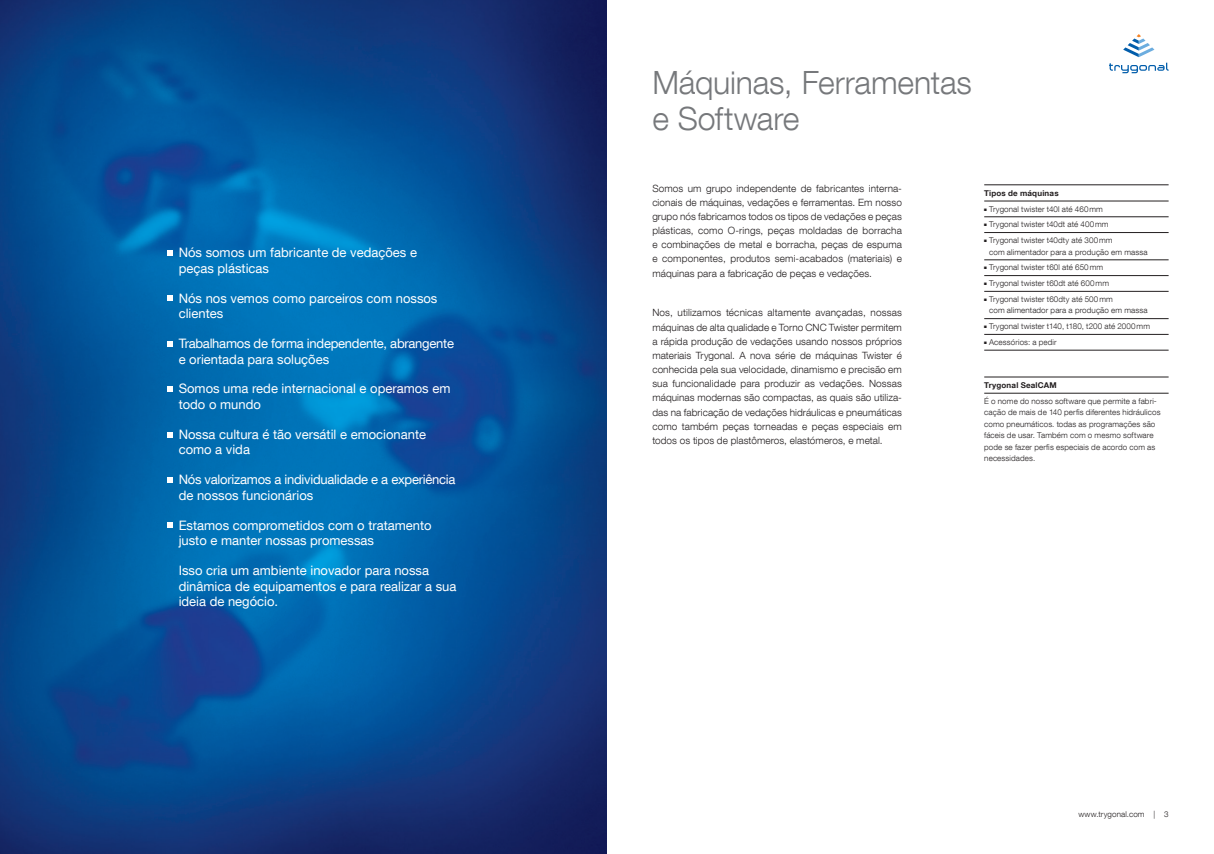
<style>
.page{position:relative;width:1214px;height:854px;background:#fff}
.page>*{position:absolute;margin:0;border:0;box-sizing:border-box;transform-origin:0 0}
.t1{font:300 32px/36px "Helvetica Neue LT Com";letter-spacing:-.005em;color:#76787b}
.t2{font:13px/15.6px "Helvetica Neue LT Com";color:#fff}
.t3{font:13px/15.6px "Helvetica Neue LT Com";letter-spacing:-.02em;color:#fff}
.t4{font:300 10px/14.2px "Helvetica Neue LT Com";letter-spacing:.01em;color:#231f20;text-align:justify}
.t5{font:300 8px/11.5px "Helvetica Neue LT Com";letter-spacing:.015em;color:#231f20}
.t6{font:700 8px "Helvetica Neue LT Com";letter-spacing:.025em;color:#231f20}
</style>
<div class="page">
<img style="left:0;top:0;width:607px;height:853px">
<hr style="left:984px;top:184px;width:184px;height:1px;background:#231f20">
<hr style="left:984px;top:201px;width:184px;height:1px;background:#231f20">
<hr style="left:984px;top:216px;width:184px;height:1px;background:#231f20">
<hr style="left:984px;top:232px;width:184px;height:1px;background:#231f20">
<hr style="left:984px;top:259px;width:184px;height:1px;background:#231f20">
<hr style="left:984px;top:275px;width:184px;height:1px;background:#231f20">
<hr style="left:984px;top:291px;width:184px;height:1px;background:#231f20">
<hr style="left:984px;top:318px;width:184px;height:1px;background:#231f20">
<hr style="left:984px;top:334px;width:184px;height:1px;background:#231f20">
<hr style="left:984px;top:350px;width:184px;height:1px;background:#231f20">
<hr style="left:984px;top:376px;width:184px;height:1px;background:#231f20">
<hr style="left:984px;top:393px;width:184px;height:1px;background:#231f20">
<svg style="left:167px;top:250px;width:5px;height:5px"></svg>
<svg style="left:167px;top:296px;width:5px;height:5px"></svg>
<svg style="left:167px;top:341px;width:5px;height:5px"></svg>
<svg style="left:167px;top:386px;width:5px;height:5px"></svg>
<svg style="left:167px;top:432px;width:5px;height:5px"></svg>
<svg style="left:167px;top:477px;width:5px;height:5px"></svg>
<svg style="left:167px;top:522px;width:5px;height:6px"></svg>
<svg style="left:1123px;top:34px;width:31px;height:23px"></svg>
<svg style="left:1109px;top:63px;width:59px;height:10px"></svg>
<h2 class="t2" style="left:179px;top:244px;width:240px">Nós somos um fabricante de vedações e peças plásticas</h2>
<h2 class="t2" style="left:179px;top:290px;width:260px">Nós nos vemos como parceiros com nossos clientes</h2>
<h2 class="t3" style="left:179px;top:335px;width:277px">Trabalhamos de forma independente, abrangente e orientada para soluções</h2>
<h2 class="t2" style="left:179px;top:380px;width:273px">Somos uma rede internacional e operamos em todo o mundo</h2>
<h2 class="t2" style="left:179px;top:426px;width:249px">Nossa cultura é tão versátil e emocionante como a vida</h2>
<h2 class="t3" style="left:179px;top:471px;width:278px">Nós valorizamos a individualidade e a experiência de nossos funcionários</h2>
<h2 class="t2" style="left:179px;top:516px;width:254px">Estamos comprometidos com o tratamento justo e manter nossas promessas</h2>
<h2 class="t2" style="left:179px;top:562px;width:279px">Isso cria um ambiente inovador para nossa dinâmica de equipamentos e para realizar a sua ideia de negócio.</h2>
<h1 class="t1" style="left:652px;top:64px;width:321px">Máquinas, Ferramentas e Software</h1>
<p class="t4" style="left:652px;top:181px;width:251px">Somos um grupo independente de fabricantes interna&shy;cionais de máquinas, vedações e ferramentas. Em nosso grupo nós fabricamos todos os tipos de vedações e peças plásticas, como O-rings, peças moldadas de borracha e combinações de metal e borracha, peças de espuma e componentes, produtos semi-acabados (materiais) e máquinas para a fabricação de peças e vedações.</p>
<p class="t4" style="left:652px;top:305px;width:251px">Nos, utilizamos técnicas altamente avançadas, nossas máquinas de alta qualidade e Torno CNC Twister permitem a rápida produção de vedações usando nossos próprios materiais Trygonal. A nova série de máquinas Twister é conhecida pela sua velocidade, dinamismo e precisão em sua funcionalidade para produzir as vedações. Nossas máquinas modernas são compactas, as quais são utiliza&shy;das na fabricação de vedações hidráulicas e pneumáticas como também peças torneadas e peças especiais em todos os tipos de plastômeros, elastómeros, e metal.</p>
<p class="t6" style="left:984px;top:188px;width:76px">Tipos de máquinas</p>
<p class="t5" style="left:984px;top:203px;width:120px">■ Trygonal twister t40l até 460mm</p>
<p class="t5" style="left:984px;top:218px;width:126px">■ Trygonal twister t40dt até 400mm</p>
<p class="t5" style="left:989px;top:234px;width:160px;text-indent:-5px">■ Trygonal twister t40dty até 300mm<br>com alimentador para a produção em massa</p>
<p class="t5" style="left:984px;top:261px;width:120px">■ Trygonal twister t60l até 650mm</p>
<p class="t5" style="left:984px;top:277px;width:126px">■ Trygonal twister t60dt até 600mm</p>
<p class="t5" style="left:989px;top:293px;width:160px;text-indent:-5px">■ Trygonal twister t60dty até 500mm<br>com alimentador para a produção em massa</p>
<p class="t5" style="left:984px;top:320px;width:167px">■ Trygonal twister t140, t180, t200 até 2000mm</p>
<p class="t5" style="left:984px;top:336px;width:74px">■ Acessórios: a pedir</p>
<p class="t6" style="left:984px;top:380px;width:74px">Trygonal SealCAM</p>
<p class="t5" style="left:984px;top:395px;width:178px">É o nome do nosso software que permite a fabri&shy;cação de mais de 140 perfis diferentes hidráulicos como pneumáticos. todas as programações são fáceis de usar. Também com o mesmo software pode se fazer perfis especiais de acordo com as necessidades.</p>
<p class="t5" style="left:1078px;top:808px;width:92px">www.trygonal.com | 3</p>
</div>
